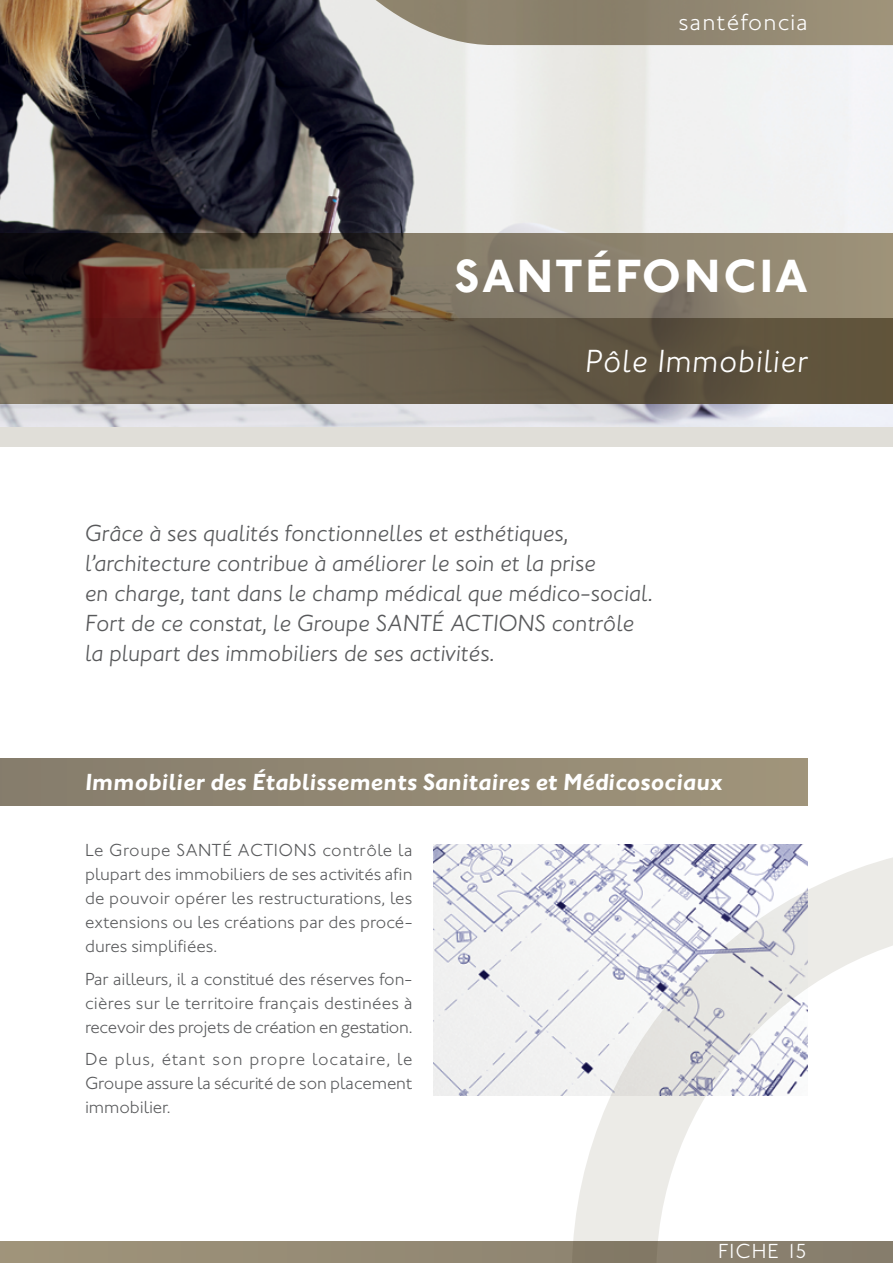
<style>
.page{position:relative;width:893px;height:1263px;background:#fff}
.page>*{position:absolute;margin:0;border:0;box-sizing:border-box;transform-origin:0 0}
.t1{font:700 48px "Johnston ITC Std";letter-spacing:.05em;color:#fff}
.t2{font:italic 300 33px "Johnston ITC Std";letter-spacing:.025em;color:#fff}
.t3{font:italic 300 24px/30px "Johnston ITC Std";color:#58595b}
.t4{font:italic 700 24px "Johnston ITC Std";color:#fff}
.t5{font:300 24px "Johnston ITC Std";letter-spacing:.05em;color:#fff}
.t6{font:300 21px "Johnston ITC Std";letter-spacing:.05em;color:#fff}
.t7{font:300 18px/24px "Johnston ITC Std";letter-spacing:-.01em;color:#58595b;text-align:justify}
</style>
<div class="page">
<div style="left:0;top:425px;width:893px;height:21px;background:#e0ded8"></div>
<img style="left:0;top:0;width:893px;height:426px">
<svg style="left:0;top:234px;width:893px;height:85px;background:#746454"></svg>
<svg style="left:351px;top:0;width:542px;height:45px;background:#9a917e"></svg>
<svg style="left:0;top:319px;width:893px;height:85px;background:#665947"></svg>
<img style="left:434px;top:844px;width:138px;height:251px">
<div style="left:0;top:758px;width:808px;height:47px;background:linear-gradient(to right,#857c6c,#a0957b)"></div>
<div style="left:0;top:1242px;width:893px;height:21px;background:#988d76"></div>
<svg style="left:572px;top:844px;width:321px;height:419px"></svg>
<h3 class="t5" style="left:678px;top:8px;width:131px">santéfoncia</h3>
<h1 class="t1" style="left:454px;top:247px;width:356px">SANTÉFONCIA</h1>
<h2 class="t2" style="left:585px;top:342px;width:224px">Pôle Immobilier</h2>
<p class="t3" style="left:85px;top:518px;width:569px">Grâce à ses qualités fonctionnelles et esthétiques, l’architecture contribue à améliorer le soin et la prise<br>en charge, tant dans le champ médical que médico-social.<br>Fort de ce constat, le Groupe SANTÉ ACTIONS contrôle la plupart des immobiliers de ses activités.</p>
<h3 class="t4" style="left:85px;top:767px;width:640px">Immobilier des établissements Sanitaires et Médicosociaux</h3>
<p class="t7" style="left:85px;top:838px;width:329px">Le Groupe SANTÉ ACTIONS contrôle la plupart des immobiliers de ses activités afin de pouvoir opérer les restructurations, les extensions ou les créations par des procé&shy;dures simplifiées.</p>
<p class="t7" style="left:85px;top:967px;width:329px">Par ailleurs, il a constitué des réserves fon&shy;cières sur le territoire français destinées à recevoir des projets de création en gestation.</p>
<p class="t7" style="left:85px;top:1047px;width:329px">De plus, étant son propre locataire, le Groupe assure la sécurité de son placement immobilier.</p>
<p class="t6" style="left:718px;top:1238px;width:90px">FICHE 15</p>
</div>
